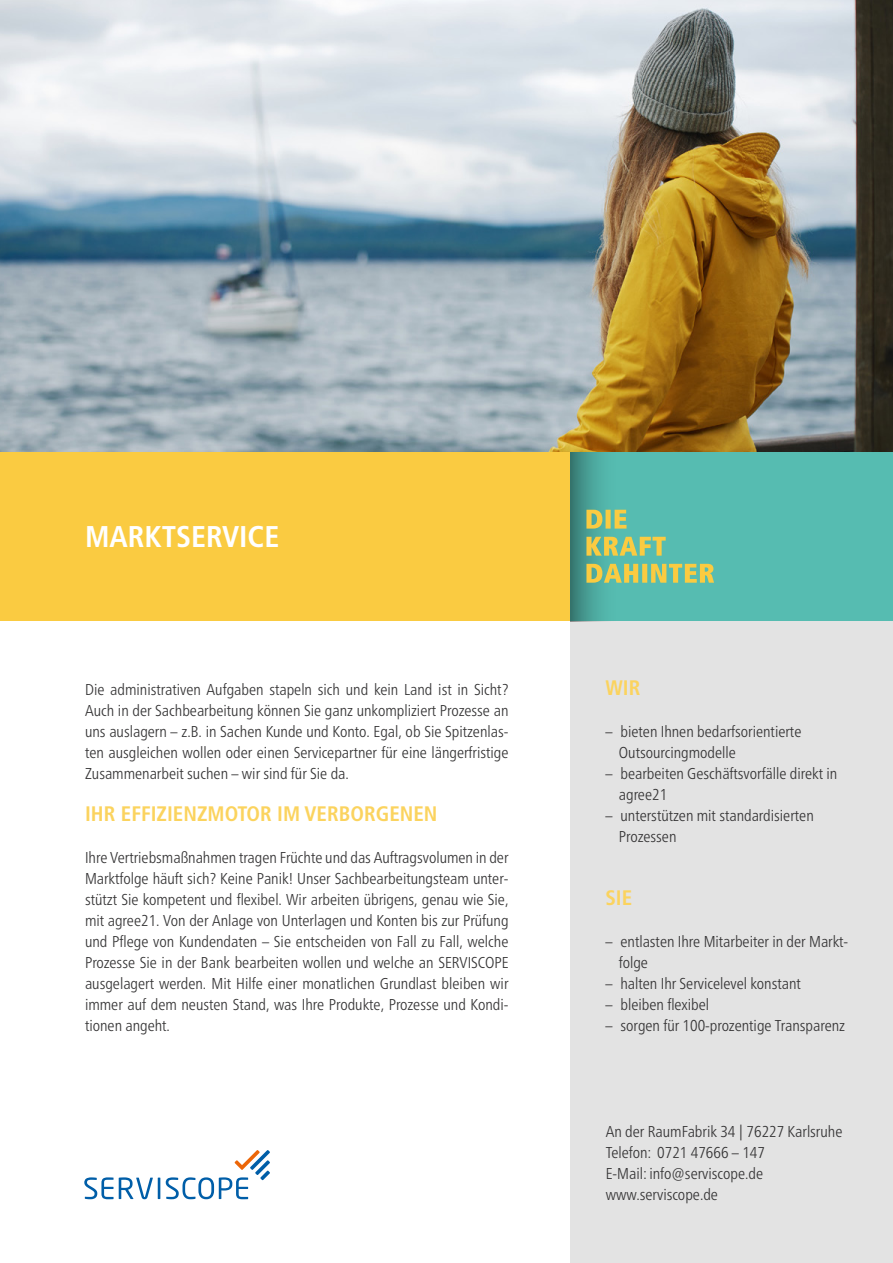
<style>
.page{position:relative;width:893px;height:1263px;background:#fff}
.page>*{position:absolute;margin:0;border:0;box-sizing:border-box;transform-origin:0 0}
.t1{font:700 condensed 30px "Frutiger LT Pro";color:#fff}
.t2{font:700 condensed 21px "Frutiger LT Pro";color:#fbd35e}
.t3{font:300 condensed 15.75px/21px "Frutiger Neue LTW1 G";color:#343334}
</style>
<div class="page">
<div style="left:571px;top:474px;width:322px;height:789px;background:#e3e3e3"></div>
<svg style="left:84px;top:1177px;width:76px;height:22px"></svg>
<svg style="left:166px;top:1150px;width:104px;height:49px"></svg>
<img style="left:0;top:0;width:893px;height:574px">
<div style="left:0;top:453px;width:570px;height:168px;background:#facb41"></div>
<div style="left:571px;top:453px;width:322px;height:168px;background:#56bcb1"></div>
<div style="left:571px;top:453px;width:47px;height:168px;background:linear-gradient(to right,#3b8179,#5bc7ba)"></div>
<svg style="left:586px;top:564px;width:128px;height:19px"></svg>
<svg style="left:586px;top:537px;width:80px;height:19px"></svg>
<svg style="left:586px;top:510px;width:40px;height:19px"></svg>
<h1 class="t1" style="left:85px;top:519px;width:196px">MARKTSERVICE</h1>
<p class="t3" style="left:85px;top:677px;width:425px;text-align:justify">Die administrativen Aufgaben stapeln sich und kein Land ist in Sicht?<br>Auch in der Sachbearbeitung können Sie ganz unkompliziert Prozesse an uns auslagern – z.B. in Sachen Kunde und Konto. Egal, ob Sie Spitzenlas&shy;ten ausgleichen wollen oder einen Servicepartner für eine längerfristige Zusammenarbeit suchen – wir sind für Sie da.</p>
<h2 class="t2" style="left:85px;top:801px;width:354px">IHR EFFIZIENZMOTOR IM VERBORGENEN</h2>
<p class="t3" style="left:85px;top:846px;width:425px;text-align:justify">Ihre Vertriebsmaßnahmen tragen Früchte und das Auftragsvolumen in der Marktfolge häuft sich? Keine Panik! Unser Sachbearbeitungsteam unter&shy;stützt Sie kompetent und flexibel. Wir arbeiten übrigens, genau wie Sie, mit agree21. Von der Anlage von Unterlagen und Konten bis zur Prüfung und Pflege von Kundendaten – Sie entscheiden von Fall zu Fall, welche Prozesse Sie in der Bank bearbeiten wollen und welche an SERVISCOPE ausgelagert werden. Mit Hilfe einer monatlichen Grundlast bleiben wir immer auf dem neusten Stand, was Ihre Produkte, Prozesse und Kondi&shy;tionen angeht.</p>
<h2 class="t2" style="left:605px;top:675px;width:37px">WIR</h2>
<p class="t3" style="left:619px;top:719px;width:184px;text-indent:-13px">– bieten Ihnen bedarfsorientierte<br>Outsourcingmodelle</p>
<p class="t3" style="left:619px;top:762px;width:220px;text-indent:-13px">– bearbeiten Geschäftsvorfälle direkt in agree21</p>
<p class="t3" style="left:619px;top:804px;width:196px;text-indent:-13px">– unterstützen mit standardisierten<br>Prozessen</p>
<h2 class="t2" style="left:605px;top:885px;width:28px">SIE</h2>
<p class="t3" style="left:619px;top:930px;width:231px;text-indent:-13px">– entlasten Ihre Mitarbeiter in der Markt&shy;folge</p>
<p class="t3" style="left:605px;top:972px;width:197px">– halten Ihr Servicelevel konstant</p>
<p class="t3" style="left:605px;top:993px;width:105px">– bleiben flexibel</p>
<p class="t3" style="left:605px;top:1014px;width:241px">– sorgen für 100-prozentige Transparenz</p>
<p class="t3" style="left:606px;top:1119px;width:238px">An der RaumFabrik 34 | 76227 Karlsruhe<br>Telefon: 0721 47666 – 147<br>E-Mail: info@serviscope.de www.serviscope.de</p>
</div>
